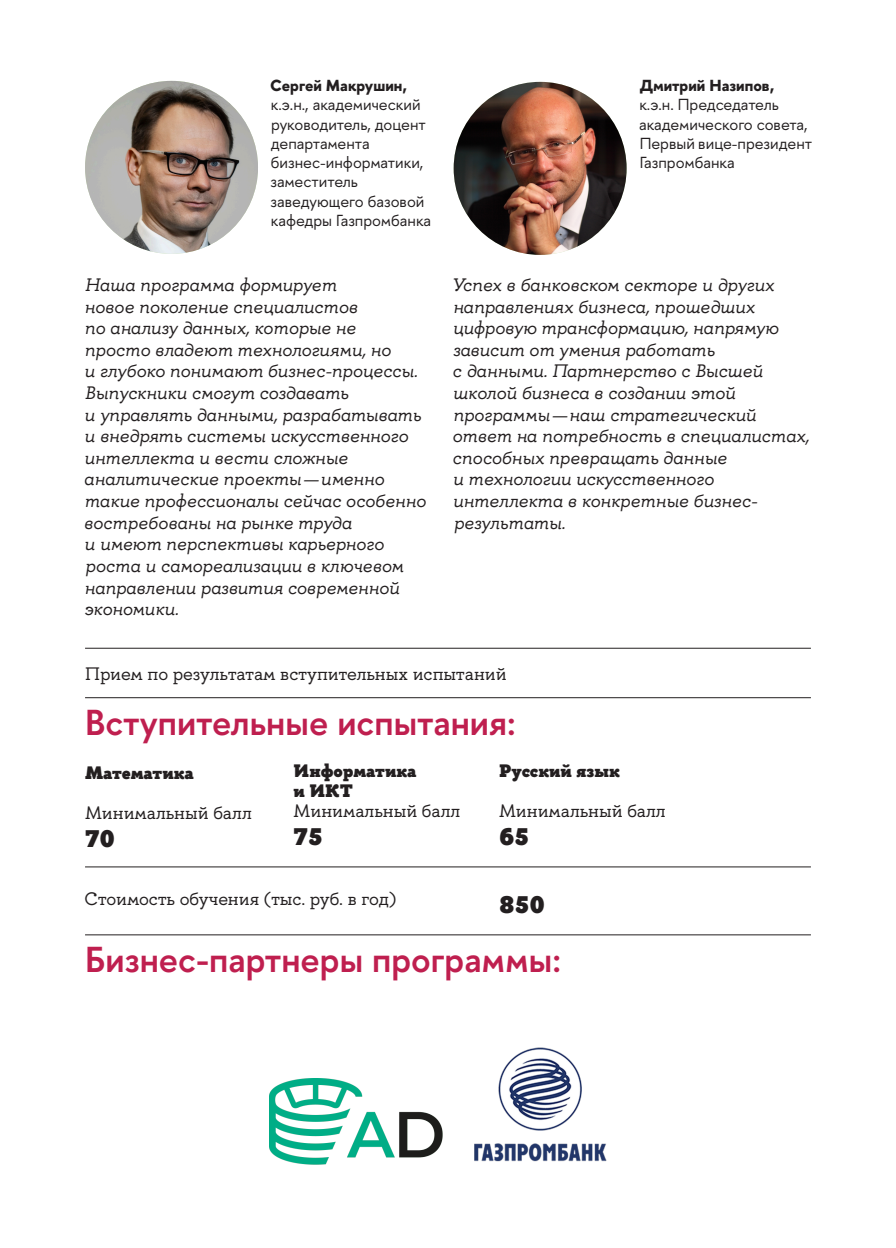
<style>
.page{position:relative;width:896px;height:1248px;background:#fff}
.page>*{position:absolute;margin:0;border:0;box-sizing:border-box;transform-origin:0 0}
.t1{font:600 36px "HSE Sans";color:#bf1f4f}
.t2{font:900 24px "HSE Slab";color:#231f20}
.Цитата_текст_2{font:italic 18px/21.6px "HSE Slab";letter-spacing:-.01em;color:#231f20}
.t3{font:18px "HSE Slab";color:#231f20}
.t4{font:900 18px/20px "HSE Slab";color:#231f20}
.t5{font:16px/19.2px "HSE Sans";color:#231f20}
.s1{font-weight:700}
</style>
<div class="page">
<img style="left:85px;top:81px;width:173px;height:173px;border-radius:86px">
<img style="left:454px;top:82px;width:172px;height:173px;border-radius:86px">
<hr style="left:85px;top:647px;width:726px;height:1px;background:#231f20">
<hr style="left:85px;top:697px;width:726px;height:1px;background:#231f20">
<hr style="left:85px;top:866px;width:726px;height:1px;background:#231f20">
<hr style="left:85px;top:934px;width:726px;height:1px;background:#231f20">
<img style="left:269px;top:1078px;width:173px;height:85px">
<img style="left:474px;top:1047px;width:133px;height:115px">
<p class="t5" style="left:270px;top:76px;width:163px"><span class="s1">Сергей Макрушин, </span>к.э.н., академический руководитель, доцент департамента бизнес-информатики, заместитель заведующего базовой кафедры Газпромбанка</p>
<p class="t5" style="left:639px;top:76px;width:175px"><span class="s1">Дмитрий Назипов, </span>к.э.н. Председатель академического совета,<br>Первый вице-президент<br>Газпромбанка</p>
<p class="Цитата_текст_2" style="left:84px;top:274px;width:344px">Наша программа формирует<br>новое поколение специалистов<br>по анализу данных, которые не<br>просто владеют технологиями, но<br>и глубоко понимают бизнес-процессы.<br>Выпускники смогут создавать<br>и управлять данными, разрабатывать и внедрять системы искусственного интеллекта и вести сложные аналитические проекты—именно такие профессионалы сейчас особенно востребованы на рынке труда<br>и имеют перспективы карьерного роста и самореализации в ключевом направлении развития современной экономики.</p>
<p class="Цитата_текст_2" style="left:452px;top:274px;width:359px">Успех в банковском секторе и других направлениях бизнеса, прошедших цифровую трансформацию, напрямую зависит от умения работать<br>с данными. Партнерство с Высшей школой бизнеса в создании этой программы— наш стратегический ответ на потребность в специалистах, способных превращать данные<br>и технологии искусственного интеллекта в конкретные бизнес&shy;результаты.</p>
<p class="t3" style="left:85px;top:662px;width:423px">Прием по результатам вступительных испытаний</p>
<p class="t1" style="left:85px;top:699px;width:432px">Вступительные испытания:</p>
<p class="t4" style="left:85px;top:762px;width:110px">Математика</p>
<p class="t3" style="left:85px;top:801px;width:168px">Минимальный балл</p>
<p class="t2" style="left:85px;top:823px;width:32px">70</p>
<p class="t4" style="left:294px;top:761px;width:124px">Информатика и ИКТ</p>
<p class="t3" style="left:294px;top:799px;width:168px">Минимальный балл</p>
<p class="t2" style="left:294px;top:821px;width:31px">75</p>
<p class="t4" style="left:499px;top:761px;width:122px">Русский язык</p>
<p class="t3" style="left:499px;top:799px;width:168px">Минимальный балл</p>
<p class="t2" style="left:499px;top:821px;width:32px">65</p>
<p class="t3" style="left:85px;top:887px;width:313px">Стоимость обучения (тыс. руб. в год)</p>
<p class="t2" style="left:499px;top:889px;width:47px">850</p>
<p class="t1" style="left:85px;top:935px;width:477px">Бизнес-партнеры программы:</p>
</div>
